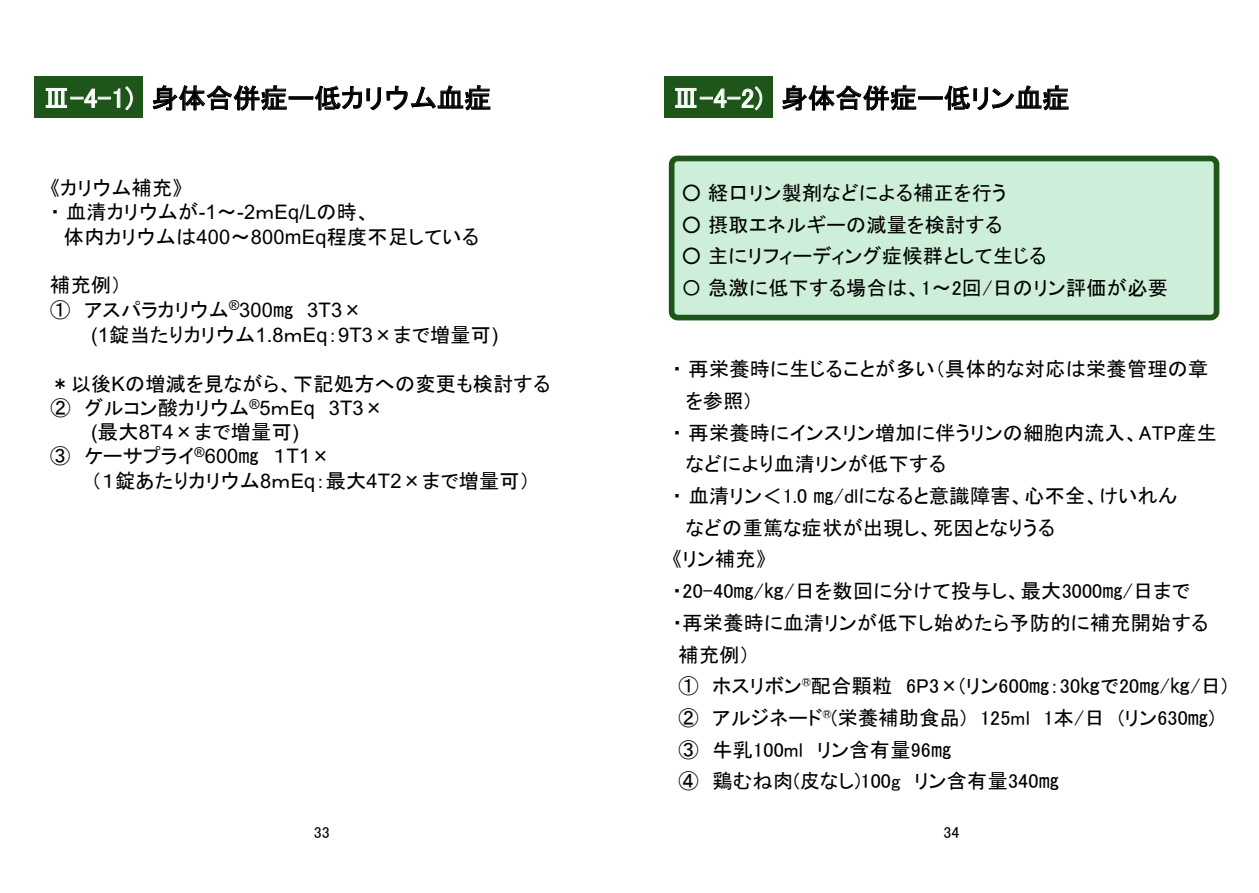
<style>
.page{position:relative;width:1259px;height:893px;background:#fff}
.page>*{position:absolute;margin:0;border:0;box-sizing:border-box;transform-origin:0 0}
.t1{font:27px "MS P Gothic";letter-spacing:-.005em;color:#000}
.t2{font:20.1px/31.7px "MS P Gothic";letter-spacing:.015em;color:#000}
.t3{font:15.9px "MS P Gothic";color:#000}
.s1{color:#fff}
.s2{font-family:"Arial"}
</style>
<div class="page">
<div style="left:664px;top:76px;width:108px;height:42px;background:#1d5618"></div>
<svg style="left:675px;top:86px;width:87px;height:25px"></svg>
<svg style="left:782px;top:85px;width:134px;height:26px"></svg>
<div style="left:918px;top:96px;width:25px;height:3px;border:1px solid #000"></div>
<svg style="left:944px;top:85px;width:124px;height:26px"></svg>
<div style="left:671px;top:158px;width:545px;height:160px;background:#cdefda;border-radius:6px"></div>
<div style="left:669px;top:156px;width:550px;height:164px;border:6px solid #1d5618;border-radius:6px"></div>
<div style="left:35px;top:76px;width:108px;height:42px;background:#1d5618"></div>
<svg style="left:46px;top:86px;width:87px;height:25px"></svg>
<svg style="left:152px;top:85px;width:135px;height:26px"></svg>
<div style="left:289px;top:96px;width:24px;height:3px;border:1px solid #000"></div>
<svg style="left:314px;top:85px;width:176px;height:26px"></svg>
<h1 class="t1" style="left:43px;top:84px;width:450px"><span class="s1">Ⅲ-4-1)</span> 身体合併症ー低カリウム血症</h1>
<p class="t2" style="left:50px;top:172px;width:134px">《カリウム補充》</p>
<p class="t2" style="left:50px;top:196px;width:322px">・血清カリウムが<span class="s2">-1</span>～<span class="s2">-2</span>ｍ<span class="s2">Eq/L</span>の時、</p>
<p class="t2" style="left:64px;top:221px;width:417px">体内カリウムは<span class="s2">400</span>～<span class="s2">800mEq</span>程度不足している</p>
<p class="t2" style="left:50px;top:269px;width:73px">補充例）</p>
<p class="t2" style="left:50px;top:293px;width:314px">① アスパラカリウム<sup>®</sup><span class="s2">300</span>㎎ <span class="s2">3T3</span>×</p>
<p class="t2" style="left:91px;top:319px;width:408px"><span class="s2">(1</span>錠当たりカリウム<span class="s2">1.8</span>ｍ<span class="s2">Eq</span>：<span class="s2">9T3</span>×まで増量可<span class="s2">)</span></p>
<p class="t2" style="left:50px;top:367px;width:502px">＊以後<span class="s2">K</span>の増減を見ながら、下記処方への変更も検討する</p>
<p class="t2" style="left:50px;top:392px;width:335px">② グルコン酸カリウム<sup>®</sup><span class="s2">5</span>ｍ<span class="s2">Eq 3T3</span>×</p>
<p class="t2" style="left:91px;top:416px;width:209px"><span class="s2">(</span>最大<span class="s2">8T4</span>×まで増量可<span class="s2">)</span></p>
<p class="t2" style="left:50px;top:440px;width:282px">③ ケーサプライ<sup>®</sup><span class="s2">600</span>㎎ １<span class="s2">T1</span>×</p>
<p class="t2" style="left:91px;top:465px;width:440px">（１錠あたりカリウム<span class="s2">8</span>ｍ<span class="s2">Eq</span>：最大<span class="s2">4T2</span>×まで増量可）</p>
<p class="t3" style="left:314px;top:824px;width:17px">33</p>
<h1 class="t1" style="left:672px;top:84px;width:399px"><span class="s1">Ⅲ-4-2)</span> 身体合併症ー低リン血症</h1>
<p class="t2" style="left:681px;top:177px;width:326px">○ 経口リン製剤などによる補正を行う</p>
<p class="t2" style="left:681px;top:209px;width:322px">○ 摂取エネルギーの減量を検討する</p>
<p class="t2" style="left:681px;top:240px;width:488px">○ 主にリフィーディング症候群として生じる<br>〇急激に低下する場合は、1〜2回/日のリン評価が必要</p>
<p class="t2" style="left:672px;top:353px;width:538px">・再栄養時に生じることが多い（具体的な対応は栄養管理の章</p>
<p class="t2" style="left:686px;top:385px;width:66px">を参照)</p>
<p class="t2" style="left:672px;top:416px;width:546px">・再栄養時にインスリン増加に伴うリンの細胞内流入、ATP産生</p>
<p class="t2" style="left:686px;top:448px;width:262px">などにより血清リンが低下する</p>
<p class="t2" style="left:672px;top:480px;width:507px">・血清リン＜1.0 ㎎/dlになると意識障害、心不全、けいれん</p>
<p class="t2" style="left:686px;top:512px;width:371px">などの重篤な症状が出現し、死因となりうる</p>
<p class="t2" style="left:672px;top:543px;width:95px">《リン補充》</p>
<p class="t2" style="left:672px;top:575px;width:519px">・20-40㎎/㎏/日を数回に分けて投与し、最大3000㎎/日まで</p>
<p class="t2" style="left:672px;top:607px;width:538px">・再栄養時に血清リンが低下し始めたら予防的に補充開始する</p>
<p class="t2" style="left:678px;top:638px;width:73px">補充例）</p>
<p class="t2" style="left:678px;top:670px;width:550px">① ホスリボン<sup>®</sup>配合顆粒 6P3×(リン600㎎：30㎏で20㎎/㎏/日)</p>
<p class="t2" style="left:678px;top:702px;width:537px">② アルジネード<sup>®</sup>(栄養補助食品) 125ml 1本/日 (リン630㎎)</p>
<p class="t2" style="left:678px;top:734px;width:274px">③ 牛乳100ml リン含有量96㎎</p>
<p class="t2" style="left:678px;top:765px;width:382px">➃ 鶏むね肉(皮なし)100g リン含有量340㎎</p>
<p class="t3" style="left:943px;top:824px;width:17px">34</p>
</div>
